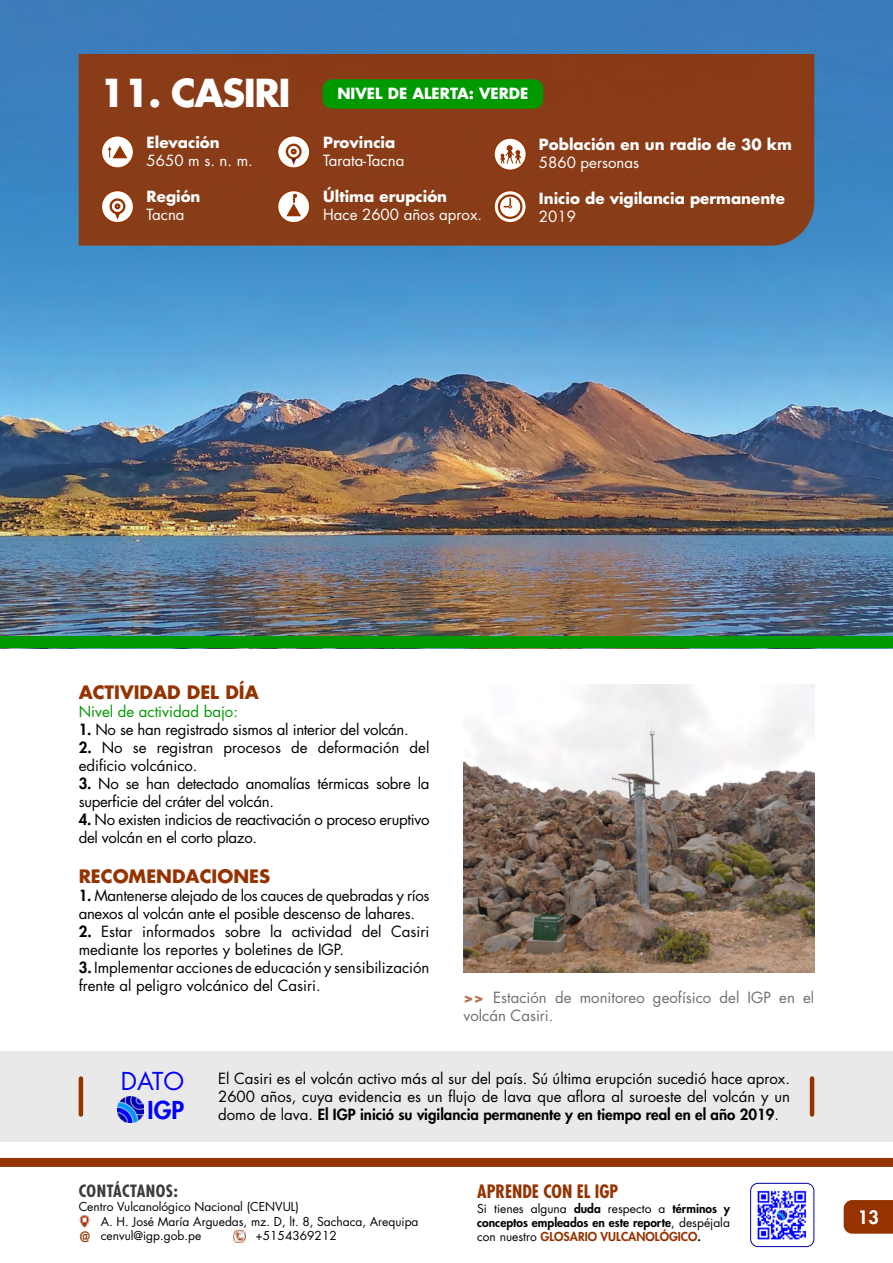
<style>
.page{position:relative;width:893px;height:1263px;background:#fff}
.page>*{position:absolute;margin:0;border:0;box-sizing:border-box;transform-origin:0 0}
.t1{font:700 37.5px "Futura Std";letter-spacing:-.04em;color:#fff}
.t2{font:24px "Futura Std";color:#00f}
.t3{font:800 24px "Futura Std";color:#00f}
.t4{font:700 18px "Futura Std";color:#943300}
.t5{font:700 condensed 18px "Futura Std";color:#943300}
.t6{font:800 18px "Futura Std";color:#fff}
.t7{font:700 condensed 16.5px "Futura Std";letter-spacing:.03em;color:#3c3c3b}
.t8{font:15px/18px "Futura Std";color:#000}
.t9{font:15px/18px "Futura Std";letter-spacing:-.02em;color:#000}
.t10{font:700 15px "Futura Std";color:#fff}
.t11{font:15px "Futura Std";color:#fff}
.t12{font:15px/18px "Futura Std";color:#706f6f}
.t13{font:15px "Futura Std";color:#090}
.t14{font:500 condensed 13.95px "Futura";color:#943300}
.t15{font:12px/14.4px "Futura Std";color:#000}
.t16{font:800 12px/14.4px "Futura Std";color:#000}
.t17{font:800 12px "Futura Std";color:#943300}
.s1{font-weight:800}
.s2{font-weight:700;color:#b4704d}
.s3{font-weight:400}
.s4{font-weight:400;color:#000}
.s5{color:#000}
</style>
<div class="page">
<svg style="left:844px;top:1200px;width:49px;height:34px;background:#963807"></svg>
<img style="left:757px;top:1190px;width:50px;height:50px">
<div style="left:750px;top:1183px;width:64px;height:64px;border:1px solid #0000ad;border-radius:7px"></div>
<svg style="left:79px;top:1216px;width:12px;height:11px"></svg>
<svg style="left:233px;top:1230px;width:12px;height:12px"></svg>
<div style="left:0;top:1158px;width:893px;height:9px;background:#943300"></div>
<img style="left:0;top:0;width:893px;height:636px">
<div style="left:79px;top:54px;width:735px;height:192px;background:#893c17"></div>
<div style="left:101px;top:136px;width:33px;height:32px;background:#fff;border-radius:50%"></div>
<div style="left:101px;top:135px;width:33px;height:34px;border:2px solid #943300;border-radius:50%"></div>
<svg style="left:107px;top:145px;width:21px;height:14px"></svg>
<svg style="left:101px;top:190px;width:33px;height:33px"></svg>
<div style="left:101px;top:190px;width:33px;height:34px;border:2px solid #943300;border-radius:50%"></div>
<svg style="left:111px;top:200px;width:13px;height:13px"></svg>
<div style="left:110px;top:198px;width:15px;height:16px;border:2px solid #943300;border-radius:50%"></div>
<svg style="left:115px;top:203px;width:5px;height:16px"></svg>
<div style="left:278px;top:136px;width:32px;height:32px;background:#fff;border-radius:50%"></div>
<div style="left:277px;top:135px;width:34px;height:34px;border:2px solid #943300;border-radius:50%"></div>
<svg style="left:287px;top:145px;width:13px;height:13px"></svg>
<div style="left:286px;top:144px;width:16px;height:16px;border:2px solid #943300;border-radius:50%"></div>
<svg style="left:291px;top:149px;width:6px;height:15px"></svg>
<svg style="left:278px;top:190px;width:32px;height:33px"></svg>
<div style="left:277px;top:190px;width:34px;height:34px;border:2px solid #943300;border-radius:50%"></div>
<svg style="left:285px;top:194px;width:17px;height:23px"></svg>
<svg style="left:494px;top:138px;width:32px;height:32px"></svg>
<div style="left:493px;top:137px;width:34px;height:34px;border:2px solid #943300;border-radius:50%"></div>
<svg style="left:500px;top:145px;width:22px;height:19px"></svg>
<svg style="left:494px;top:191px;width:32px;height:32px"></svg>
<div style="left:493px;top:190px;width:34px;height:34px;border:2px solid #943300;border-radius:50%"></div>
<svg style="left:499px;top:195px;width:22px;height:23px"></svg>
<div style="left:498px;top:194px;width:24px;height:25px;border:2px solid #943300;border-radius:50%"></div>
<svg style="left:504px;top:198px;width:8px;height:10px"></svg>
<img style="left:463px;top:684px;width:351px;height:288px">
<div style="left:0;top:636px;width:893px;height:12px;background:#090"></div>
<div style="left:0;top:1051px;width:893px;height:90px;background:#e9e9e9"></div>
<div style="left:323px;top:79px;width:220px;height:30px;background:#090;border-radius:9px"></div>
<img style="left:118px;top:1096px;width:26px;height:26px">
<hr style="left:79px;top:1078px;width:4px;height:36px;background:#943300">
<hr style="left:810px;top:1078px;width:4px;height:36px;background:#943300">
<h1 class="t1" style="left:100px;top:68px;width:192px">11. CASIRI</h1>
<p class="t10" style="left:147px;top:133px;width:75px">Elevación</p>
<p class="t11" style="left:147px;top:151px;width:108px">5650 m s. n. m.</p>
<p class="t10" style="left:147px;top:187px;width:55px">Región</p>
<p class="t11" style="left:147px;top:205px;width:39px">Tacna</p>
<p class="t10" style="left:337px;top:83px;width:193px">NIVEL DE ALERTA: VERDE</p>
<p class="t10" style="left:323px;top:133px;width:74px">Provincia</p>
<p class="t11" style="left:323px;top:151px;width:83px">Tarata-Tacna</p>
<p class="t10" style="left:323px;top:187px;width:126px">Última erupción</p>
<p class="t11" style="left:323px;top:205px;width:160px">Hace 2600 años aprox.</p>
<p class="t10" style="left:539px;top:134px;width:255px">Población en un radio de 30 km</p>
<p class="t11" style="left:539px;top:153px;width:102px">5860 personas</p>
<p class="t10" style="left:539px;top:188px;width:247px">Inicio de vigilancia permanente</p>
<p class="t11" style="left:539px;top:207px;width:38px">2019</p>
<p class="t4" style="left:79px;top:680px;width:182px">ACTIVIDAD DEL DÍA</p>
<p class="t13" style="left:79px;top:702px;width:161px">Nivel de actividad bajo:</p>
<p class="t9" style="left:79px;top:721px;width:332px"><span class="s1">1.</span> No se han registrado sismos al interior del volcán.</p>
<p class="t8" style="left:79px;top:739px;width:352px"><span class="s1">2.</span> No se registran procesos de deformación del edificio volcánico.</p>
<p class="t9" style="left:79px;top:775px;width:352px"><span class="s1">3.</span> No se han detectado anomalías térmicas sobre la superficie del cráter del volcán.</p>
<p class="t9" style="left:79px;top:811px;width:352px"><span class="s1">4.</span> No existen indicios de reactivación o proceso eruptivo del volcán en el corto plazo.</p>
<p class="t4" style="left:79px;top:864px;width:193px">RECOMENDACIONES</p>
<p class="t9" style="left:79px;top:886px;width:352px"><span class="s1">1.</span> Mantenerse alejado de los cauces de quebradas y ríos anexos al volcán ante el posible descenso de lahares.</p>
<p class="t8" style="left:79px;top:922px;width:352px"><span class="s1">2.</span> Estar informados sobre la actividad del Casiri mediante los reportes y boletines de IGP.</p>
<p class="t8" style="left:79px;top:958px;width:352px"><span class="s1">3.</span> Implementar acciones de educación y sensibilización frente al peligro volcánico del Casiri.</p>
<p class="t12" style="left:463px;top:988px;width:352px"><span class="s2">&gt;&gt;</span> Estación de monitoreo geofísico del IGP en el volcán Casiri.</p>
<h2 class="t2" style="left:121px;top:1066px;width:65px">DATO</h2>
<h2 class="t3" style="left:148px;top:1095px;width:38px">IGP</h2>
<p class="t8" style="left:218px;top:1070px;width:573px;text-align:justify">El Casiri es el volcán activo más al sur del país. Sú última erupción sucedió hace aprox.<br>2600 años, cuya evidencia es un flujo de lava que aflora al suroeste del volcán y un domo de lava. <span class="s1">El IGP inició su vigilancia permanente y en tiempo real en el año 2019</span>.</p>
<p class="t7" style="left:79px;top:1180px;width:101px">CONTÁCTANOS:</p>
<p class="t15" style="left:101px;top:1200px;width:319px;text-indent:-22px">Centro Vulcanológico Nacional (CENVUL)<br>A. H. José María Arguedas, mz. D, lt. 8, Sachaca, Arequipa cenvul@igp.gob.pe</p>
<p class="t5" style="left:477px;top:1180px;width:143px">APRENDE CON EL IGP</p>
<p class="t16" style="left:477px;top:1201px;width:254px"><span class="s3">Si tienes alguna</span> duda <span class="s3">respecto a</span> términos y conceptos empleados en este reporte<span class="s3">, despéjala</span></p>
<p class="t14" style="left:80px;top:1228px;width:12px">@</p>
<p class="t17" style="left:477px;top:1229px;width:225px"><span class="s4">con nuestro</span> GLOSARIO VULCANOLÓGICO<span class="s5">.</span></p>
<p class="t15" style="left:255px;top:1228px;width:83px">+5154369212</p>
<p class="t6" style="left:858px;top:1205px;width:22px">13</p>
</div>
